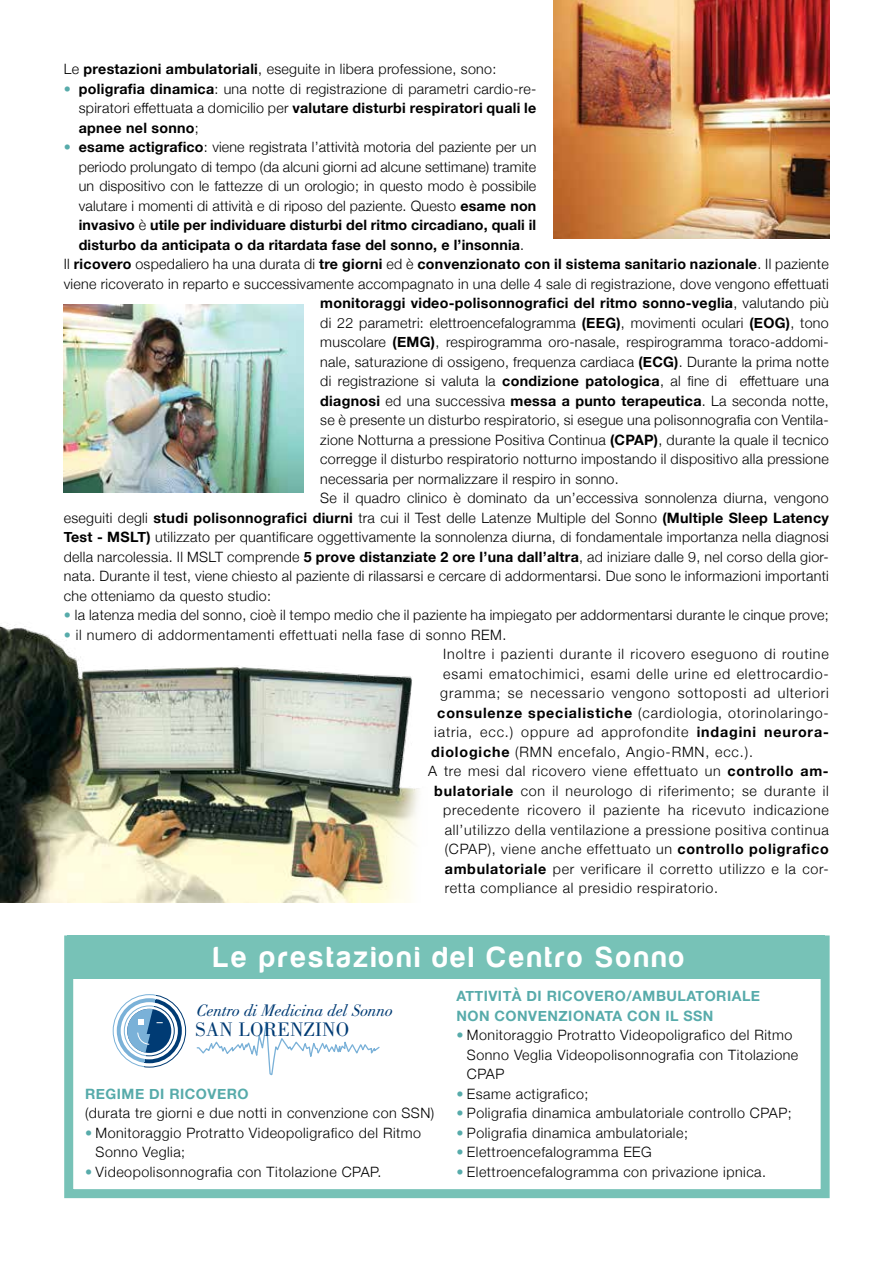
<style>
.page{position:relative;width:893px;height:1263px;background:#fff}
.page>*{position:absolute;margin:0;border:0;box-sizing:border-box;transform-origin:0 0}
.t1{font:30px "Harabara";letter-spacing:.11em;color:#fff}
.t2{font:20.25px "Bodoni";letter-spacing:.01em;color:#003b74}
.t3{font:italic 17.25px "Bodoni";color:#003b74}
.t4{font:300 14.25px/19.5px "Helvetica Neue";letter-spacing:.02em;color:#000}
.t5{font:300 14.25px "Helvetica Neue";letter-spacing:.05em;color:#000}
.t6{font:700 14.25px "Helvetica Neue";letter-spacing:.02em;color:#000}
.t7{font:300 14.25px "Helvetica Neue";letter-spacing:.06em;color:#000}
.t8{font:700 14.25px "Helvetica Neue";letter-spacing:.035em;color:#57abaa}
.t9{font:300 14.25px "Helvetica Neue";letter-spacing:.04em;color:#000}
.s1{font-weight:700}
.s2{color:#57abaa}
.s3{font-weight:300}
</style>
<div class="page">
<div style="left:68px;top:935px;width:757px;height:44px;background:#77c2b7"></div>
<div style="left:64px;top:935px;width:766px;height:263px;border:9px solid #77c2b7"></div>
<img style="left:553px;top:0;width:276px;height:238px">
<img style="left:64px;top:304px;width:239px;height:189px">
<img style="left:0;top:625px;width:419px;height:277px">
<div style="left:127px;top:1009px;width:44px;height:44px;background:#003b74;border-radius:50%"></div>
<div style="left:124px;top:1005px;width:51px;height:51px;border:1px solid #fff;border-radius:50%"></div>
<div style="left:113px;top:994px;width:73px;height:73px;border:1px solid #fff;border-radius:50%"></div>
<div style="left:117px;top:998px;width:65px;height:65px;border:4px solid #fff;border-radius:50%"></div>
<svg style="left:127px;top:1009px;width:36px;height:44px"></svg>
<svg style="left:196px;top:1021px;width:184px;height:54px"></svg>
<p class="t4" style="left:64px;top:59px;width:434px">Le <span class="s1">prestazioni ambulatoriali</span>, eseguite in libera professione, sono:</p>
<p class="t4" style="left:79px;top:78px;width:459px;text-align:justify;text-indent:-15px"><span class="s2">•</span> <span class="s1">poligrafia dinamica</span>: una notte di registrazione di parametri cardio-re&shy;spiratori effettuata a domicilio per <span class="s1">valutare disturbi respiratori quali le apnee nel sonno</span>;</p>
<p class="t4" style="left:64px;top:137px;width:474px"><span class="s2">•</span> <span class="s1">esame actigrafico</span>: viene registrata l’attività motoria del paziente per un</p>
<p class="t4" style="left:79px;top:156px;width:459px">periodo prolungato di tempo (da alcuni giorni ad alcune settimane) tramite</p>
<p class="t4" style="left:79px;top:176px;width:459px">un dispositivo con le fattezze di un orologio; in questo modo è possibile</p>
<p class="t4" style="left:79px;top:195px;width:459px">valutare i momenti di attività e di riposo del paziente. Questo <span class="s1">esame non</span></p>
<p class="t6" style="left:79px;top:214px;width:459px">invasivo <span class="s3">è</span> utile per individuare disturbi del ritmo circadiano, quali il</p>
<p class="t6" style="left:79px;top:234px;width:447px">disturbo da anticipata o da ritardata fase del sonno, e l’insonnia<span class="s3">.</span></p>
<p class="t6" style="left:64px;top:253px;width:766px"><span class="s3">Il</span> ricovero <span class="s3">ospedaliero ha una durata di</span> tre giorni <span class="s3">ed è</span> convenzionato con il sistema sanitario nazionale<span class="s3">. Il paziente</span></p>
<p class="t4" style="left:64px;top:273px;width:767px">viene ricoverato in reparto e successivamente accompagnato in una delle 4 sale di registrazione, dove vengono effettuati</p>
<p class="t6" style="left:320px;top:292px;width:510px">monitoraggi video-polisonnografici del ritmo sonno-veglia<span class="s3">, valutando più</span></p>
<p class="t4" style="left:320px;top:312px;width:510px">di 22 parametri: elettroencefalogramma <span class="s1">(EEG)</span>, movimenti oculari <span class="s1">(EOG)</span>, tono</p>
<p class="t4" style="left:320px;top:332px;width:510px">muscolare <span class="s1">(EMG)</span>, respirogramma oro-nasale, respirogramma toraco-addomi-</p>
<p class="t4" style="left:320px;top:351px;width:510px">nale, saturazione di ossigeno, frequenza cardiaca <span class="s1">(ECG)</span>. Durante la prima notte</p>
<p class="t4" style="left:320px;top:371px;width:510px">di registrazione si valuta la <span class="s1">condizione patologica</span>, al fine di effettuare una</p>
<p class="t4" style="left:320px;top:390px;width:510px"><span class="s1">diagnosi</span> ed una successiva <span class="s1">messa a punto terapeutica</span>. La seconda notte,</p>
<p class="t4" style="left:320px;top:410px;width:510px">se è presente un disturbo respiratorio, si esegue una polisonnografia con Ventila-</p>
<p class="t4" style="left:320px;top:429px;width:305px">zione Notturna a pressione Positiva Continua <span class="s1">(CPAP</span></p>
<p class="t4" style="left:654px;top:429px;width:176px"><span class="s1">)</span>, durante la quale il tecnico</p>
<p class="t4" style="left:320px;top:449px;width:510px">corregge il disturbo respiratorio notturno impostando il dispositivo alla pressione</p>
<p class="t4" style="left:320px;top:468px;width:300px">necessaria per normalizzare il respiro in sonno.</p>
<p class="t4" style="left:320px;top:487px;width:510px">Se il quadro clinico è dominato da un’eccessiva sonnolenza diurna, vengono</p>
<p class="t4" style="left:64px;top:507px;width:767px">eseguiti degli <span class="s1">studi polisonnografici diurni</span> tra cui il Test delle Latenze Multiple del Sonno <span class="s1">(Multiple Sleep Latency</span></p>
<p class="t4" style="left:64px;top:526px;width:767px"><span class="s1">Test - MSLT)</span> utilizzato per quantificare oggettivamente la sonnolenza diurna, di fondamentale importanza nella diagnosi</p>
<p class="t4" style="left:64px;top:546px;width:766px">della narcolessia. Il MSLT comprende <span class="s1">5 prove distanziate 2 ore l’una dall’altra</span>, ad iniziare dalle 9, nel corso della gior-</p>
<p class="t4" style="left:64px;top:565px;width:766px">nata. Durante il test, viene chiesto al paziente di rilassarsi e cercare di addormentarsi. Due sono le informazioni importanti</p>
<p class="t4" style="left:64px;top:585px;width:209px">che otteniamo da questo studio:</p>
<p class="t4" style="left:64px;top:604px;width:767px"><span class="s2">•</span> la latenza media del sonno, cioè il tempo medio che il paziente ha impiegato per addormentarsi durante le cinque prove;</p>
<p class="t9" style="left:64px;top:623px;width:444px"><span class="s2">•</span> il numero di addormentamenti effettuati nella fase di sonno REM.</p>
<p class="t7" style="left:443px;top:643px;width:387px">Inoltre i pazienti durante il ricovero eseguono di routine</p>
<p class="t7" style="left:443px;top:662px;width:387px">esami ematochimici, esami delle urine ed elettrocardio-</p>
<p class="t7" style="left:440px;top:682px;width:390px">gramma; se necessario vengono sottoposti ad ulteriori</p>
<p class="t7" style="left:437px;top:701px;width:393px"><span class="s1">consulenze specialistiche</span> (cardiologia, otorinolaringo-</p>
<p class="t7" style="left:434px;top:721px;width:396px">iatria, ecc.) oppure ad approfondite <span class="s1">indagini neurora-</span></p>
<p class="t7" style="left:431px;top:740px;width:323px"><span class="s1">diologiche</span> (RMN encefalo, Angio-RMN, ecc.).</p>
<p class="t5" style="left:428px;top:760px;width:402px">A tre mesi dal ricovero viene effettuato un <span class="s1">controllo am-</span></p>
<p class="t5" style="left:434px;top:779px;width:396px"><span class="s1">bulatoriale</span> con il neurologo di riferimento; se durante il</p>
<p class="t5" style="left:443px;top:799px;width:387px">precedente ricovero il paziente ha ricevuto indicazione</p>
<p class="t5" style="left:445px;top:818px;width:385px">all’utilizzo della ventilazione a pressione positiva continua</p>
<p class="t5" style="left:445px;top:838px;width:385px">(CPAP), viene anche effettuato un <span class="s1">controllo poligrafico</span></p>
<p class="t5" style="left:445px;top:857px;width:385px"><span class="s1">ambulatoriale</span> per verificare il corretto utilizzo e la cor-</p>
<p class="t5" style="left:445px;top:877px;width:275px">retta compliance al presidio respiratorio.</p>
<h1 class="t1" style="left:214px;top:942px;width:472px">Le prestazioni del Centro Sonno</h1>
<p class="t3" style="left:196px;top:1001px;width:200px">Centro di Medicina del Sonno</p>
<h2 class="t2" style="left:196px;top:1018px;width:155px">SAN LORENZINO</h2>
<p class="t8" style="left:85px;top:1083px;width:94px">REGIME DI RIC</p>
<p class="t8" style="left:196px;top:1083px;width:23px">OVER</p>
<p class="t8" style="left:238px;top:1083px;width:13px">O</p>
<p class="t4" style="left:85px;top:1102px;width:351px">(durata tre giorni e due notti in convenzione con SSN)</p>
<p class="t4" style="left:96px;top:1122px;width:327px;text-indent:-11px"><span class="s2">•</span> Monitoraggio Protratto Videopoligrafico del Ritmo<br>Sonno Veglia;</p>
<p class="t4" style="left:85px;top:1161px;width:298px"><span class="s2">•</span> Videopolisonnografia con Titolazione CPAP.</p>
<p class="t8" style="left:456px;top:985px;width:9px">ATTIVIT</p>
<p class="t8" style="left:512px;top:985px;width:45px">À DI RIC</p>
<p class="t8" style="left:573px;top:985px;width:23px">OVER</p>
<p class="t8" style="left:615px;top:985px;width:145px">O/AMBULATORIALE</p>
<p class="t8" style="left:456px;top:1004px;width:71px">NON CONVENZI</p>
<p class="t8" style="left:573px;top:1004px;width:22px">ONATA</p>
<p class="t8" style="left:627px;top:1004px;width:67px">CON IL SSN</p>
<p class="t4" style="left:467px;top:1024px;width:333px;text-indent:-11px"><span class="s2">•</span> Monitoraggio Protratto Videopoligrafico del Ritmo<br>Sonno Veglia Videopolisonnografia con Titolazione<br>CPAP</p>
<p class="t4" style="left:456px;top:1083px;width:133px"><span class="s2">•</span> Esame actigrafico;</p>
<p class="t4" style="left:456px;top:1102px;width:314px"><span class="s2">•</span> Poligrafia dinamica ambulatoriale controllo Cpap</p>
<p class="t4" style="left:788px;top:1102px;width:5px">;</p>
<p class="t4" style="left:456px;top:1122px;width:233px"><span class="s2">•</span> Poligrafia dinamica ambulatoriale;</p>
<p class="t4" style="left:456px;top:1141px;width:197px"><span class="s2">•</span> Elettroencefalogramma EEG</p>
<p class="t4" style="left:456px;top:1161px;width:311px"><span class="s2">•</span> Elettroencefalogramma con privazione ipnica.</p>
</div>
